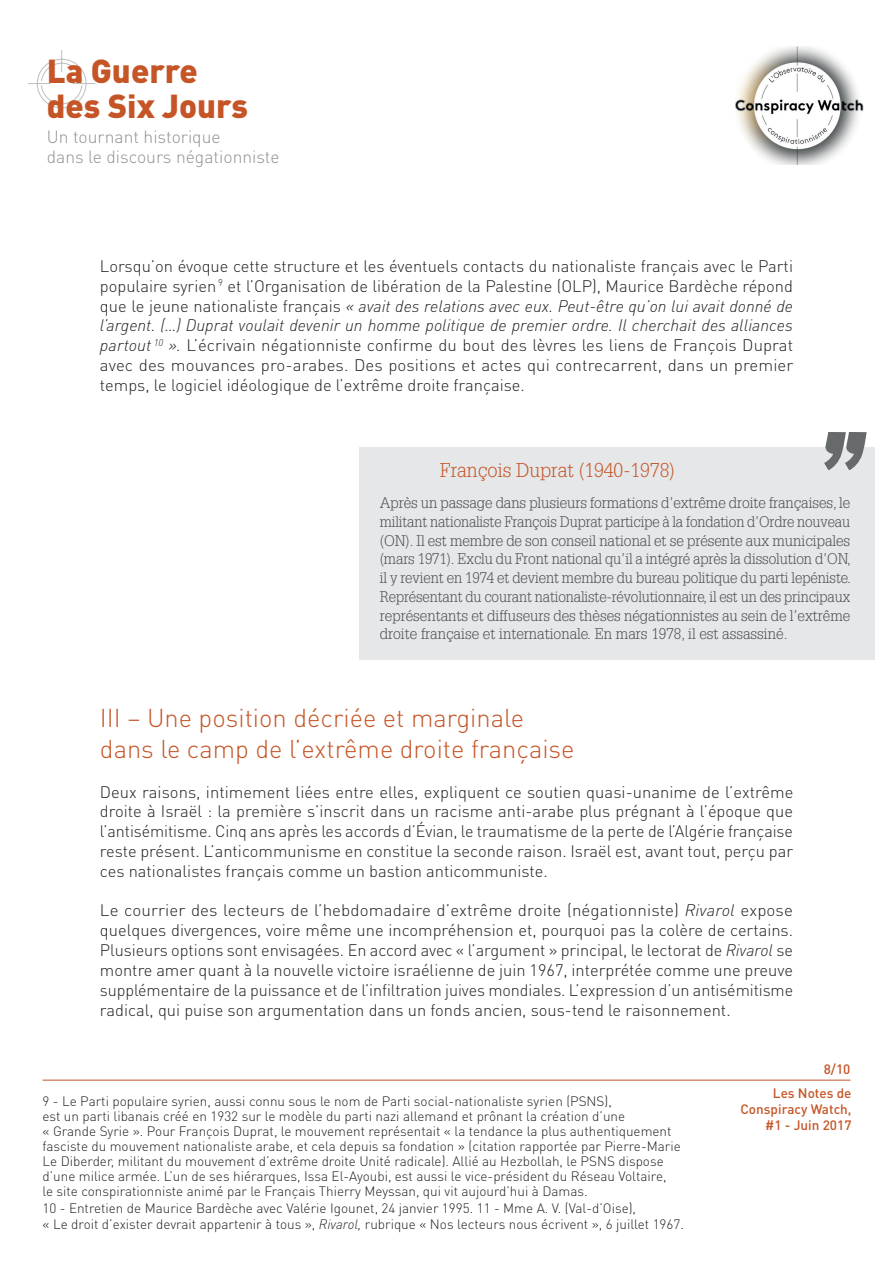
<style>
.page{position:relative;width:893px;height:1263px;background:#fff}
.page>*{position:absolute;margin:0;border:0;box-sizing:border-box;transform-origin:0 0}
.t1{font:900 32.85px/34.8px "DIN Pro";color:#c55526}
.t2{font:300 25.5px/30.6px "DIN Pro";color:#c55526}
.t3{font:300 19.5px "Glypha";color:#c55526}
.t4{font:300 17.4px/20.4px "DIN Pro";color:#8f9194}
.t5{font:300 16.5px/19.8px "DIN Pro";color:#231f20;text-align:justify}
.t6{font:300 15px/18.8px "Glypha";color:#4b4c4d;text-align:justify}
.t7{font:300 13.5px/15.3px "DIN Pro";color:#231f20}
.t8{font:500 13.5px/16.2px "DIN Pro";color:#c55526;text-align:right}
.s1{font-style:italic}
</style>
<div class="page">
<hr style="left:43px;top:1080px;width:807px;height:1px;background:#c55526">
<svg style="left:28px;top:50px;width:68px;height:67px"></svg>
<img style="left:735px;top:47px;width:129px;height:118px">
<div style="left:359px;top:447px;width:515px;height:212px;background:#e6e7e9"></div>
<svg style="left:824px;top:432px;width:43px;height:38px"></svg>
<h1 class="t1" style="left:47px;top:52px;width:203px">La Guerre des Six Jours</h1>
<p class="t4" style="left:47px;top:126px;width:234px">Un tournant historique<br>dans le discours négationniste</p>
<p class="t5" style="left:100px;top:256px;width:695px">Lorsqu’on évoque cette structure et les éventuels contacts du nationaliste français avec le Parti populaire syrien <sup>9</sup> et l’Organisation de libération de la Palestine (OLP), Maurice Bardèche répond que le jeune nationaliste français <span class="s1">« avait des relations avec eux. Peut-être qu’on lui avait donné de l’argent. (…) Duprat voulait devenir un homme politique de premier ordre. Il cherchait des alliances partout</span> <sup>10</sup> <span class="s1">».</span> L’écrivain négationniste confirme du bout des lèvres les liens de François Duprat avec des mouvances pro-arabes. Des positions et actes qui contrecarrent, dans un premier temps, le logiciel idéologique de l’extrême droite française.</p>
<p class="t3" style="left:440px;top:459px;width:237px">François Duprat (1940-1978)</p>
<p class="t6" style="left:380px;top:493px;width:473px">Après un passage dans plusieurs formations d’extrême droite françaises, le militant nationaliste François Duprat participe à la fondation d’Ordre nouveau (ON). Il est membre de son conseil national et se présente aux municipales (mars 1971). Exclu du Front national qu’il a intégré après la dissolution d’ON, il y revient en 1974 et devient membre du bureau politique du parti lepéniste.<br>Représentant du courant nationaliste-révolutionnaire, il est un des principaux représentants et diffuseurs des thèses négationnistes au sein de l’extrême droite française et internationale. En mars 1978, il est assassiné.</p>
<h2 class="t2" style="left:100px;top:703px;width:476px">III – Une position décriée et marginale dans le camp de l’extrême droite française</h2>
<p class="t5" style="left:100px;top:782px;width:695px">Deux raisons, intimement liées entre elles, expliquent ce soutien quasi-unanime de l’extrême droite à Israël : la première s’inscrit dans un racisme anti-arabe plus prégnant à l’époque que l’antisémitisme. Cinq ans après les accords d’Évian, le traumatisme de la perte de l’Algérie française reste présent. L’anticommunisme en constitue la seconde raison. Israël est, avant tout, perçu par ces nationalistes français comme un bastion anticommuniste.</p>
<p class="t5" style="left:100px;top:900px;width:695px">Le courrier des lecteurs de l’hebdomadaire d’extrême droite (négationniste) <span class="s1">Rivarol</span> expose quelques divergences, voire même une incompréhension et, pourquoi pas la colère de certains.<br>Plusieurs options sont envisagées. En accord avec « l’argument » principal, le lectorat de <span class="s1">Rivarol</span> se montre amer quant à la nouvelle victoire israélienne de juin 1967, interprétée comme une preuve supplémentaire de la puissance et de l’infiltration juives mondiales. L’expression d’un antisémitisme radical, qui puise son argumentation dans un fonds ancien, sous-tend le raisonnement.</p>
<p class="t8" style="left:824px;top:1061px;width:28px">8/10</p>
<p class="t7" style="left:43px;top:1094px;width:643px">9 - Le Parti populaire syrien, aussi connu sous le nom de Parti social-nationaliste syrien (PSNS),<br>est un parti libanais créé en 1932 sur le modèle du parti nazi allemand et prônant la création d’une<br>« Grande Syrie ». Pour François Duprat, le mouvement représentait « la tendance la plus authentiquement fasciste du mouvement nationaliste arabe, et cela depuis sa fondation » (citation rapportée par Pierre-Marie Le Diberder, militant du mouvement d’extrême droite Unité radicale). Allié au Hezbollah, le PSNS dispose d’une milice armée. L’un de ses hiérarques, Issa El-Ayoubi, est aussi le vice-président du Réseau Voltaire,<br>le site conspirationniste animé par le Français Thierry Meyssan, qui vit aujourd’hui à Damas.<br>10 - Entretien de Maurice Bardèche avec Valérie Igounet, 24 janvier 1995. 11 - Mme A. V. (Val-d’Oise),<br>« Le droit d’exister devrait appartenir à tous », <span class="s1">Rivarol,</span> rubrique « Nos lecteurs nous écrivent », 6 juillet 1967.</p>
<p class="t8" style="left:740px;top:1085px;width:113px">Les Notes de<br>Conspiracy Watch, #1 - Juin 2017</p>
</div>
